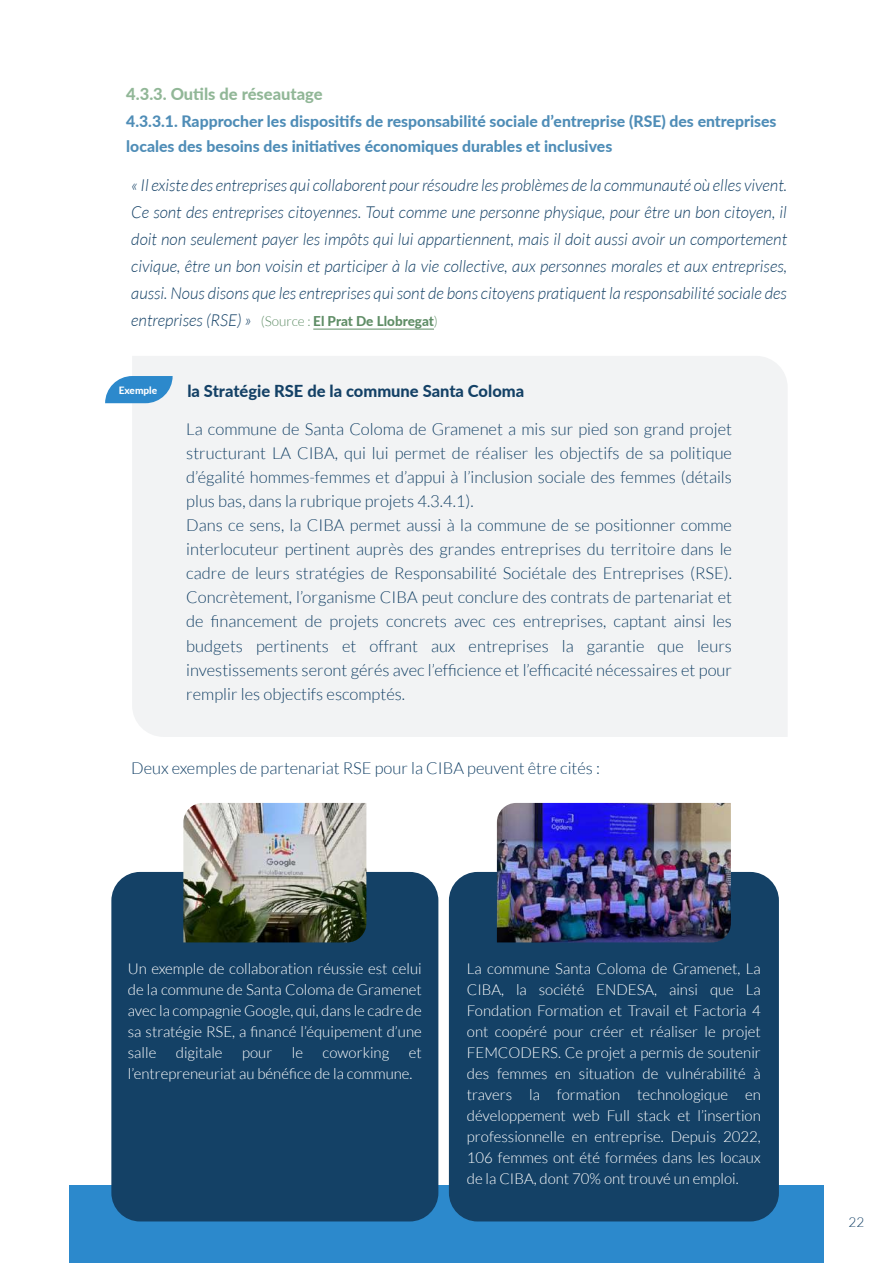
<style>
.page{position:relative;width:893px;height:1263px;background:#fff}
.page>*{position:absolute;margin:0;border:0;box-sizing:border-box;transform-origin:0 0}
.t1{font:300 16.5px/24px "Lato";color:#144166}
.t2{font:italic 300 16.5px/27px "Lato";color:#144166;text-align:justify}
.t3{font:800 16.5px "Lato";color:#144166}
.t4{font:800 16.5px "Lato";color:#91b797}
.t5{font:800 15.75px/25.5px "Lato";color:#4f8db7}
.t6{font:300 15px/21px "Lato";color:#fff;text-align:justify}
.t7{font:800 13.5px "Lato";color:#5f8d66}
.t8{font:300 13.5px "Lato";color:#144166}
.t9{font:800 10.05px "Lato";color:#fff}
.s1{font-weight:300}
</style>
<div class="page">
<div style="left:69px;top:1185px;width:755px;height:78px;background:#2c89cc"></div>
<div style="left:111px;top:872px;width:327px;height:349px;background:#144166;border-radius:29px"></div>
<div style="left:449px;top:872px;width:330px;height:349px;background:#144166;border-radius:29px"></div>
<hr style="left:313px;top:329px;width:121px;height:1px;background:#5f8d66">
<div style="left:132px;top:356px;width:655px;height:381px;background:#f2f3f4"></div>
<svg style="left:105px;top:376px;width:68px;height:27px"></svg>
<img style="left:183px;top:803px;width:183px;height:139px">
<img style="left:497px;top:803px;width:234px;height:139px">
<p class="t4" style="left:126px;top:82px;width:198px">4.3.3. Outils de réseautage</p>
<p class="t5" style="left:126px;top:108px;width:652px">4.3.3.1. Rapprocher les dispositifs de responsabilité sociale d’entreprise (RSE) des entreprises locales des besoins des initiatives économiques durables et inclusives</p>
<p class="t2" style="left:131px;top:172px;width:657px">« Il existe des entreprises qui collaborent pour résoudre les problèmes de la communauté où elles vivent.<br>Ce sont des entreprises citoyennes. Tout comme une personne physique, pour être un bon citoyen, il doit non seulement payer les impôts qui lui appartiennent, mais il doit aussi avoir un comportement civique, être un bon voisin et participer à la vie collective, aux personnes morales et aux entreprises, aussi. Nous disons que les entreprises qui sont de bons citoyens pratiquent la responsabilité sociale des entreprises (RSE) »</p>
<p class="t7" style="left:261px;top:311px;width:179px"><span class="s1">(Source :</span> El Prat De Llobregat<span class="s1">)</span></p>
<p class="t9" style="left:119px;top:383px;width:40px">Exemple</p>
<p class="t3" style="left:187px;top:378px;width:338px">la Stratégie RSE de la commune Santa Coloma</p>
<p class="t1" style="left:186px;top:418px;width:547px">La commune de Santa Coloma de Gramenet a mis sur pied son grand projet structurant LA CIBA, qui lui permet de réaliser les objectifs de sa politique d’égalité hommes-femmes et d’appui à l’inclusion sociale des femmes (détails plus bas, dans la rubrique projets 4.3.4.1).<br>Dans ce sens, la CIBA permet aussi à la commune de se positionner comme interlocuteur pertinent auprès des grandes entreprises du territoire dans le cadre de leurs stratégies de Responsabilité Sociétale des Entreprises (RSE).<br>Concrètement, l’organisme CIBA peut conclure des contrats de partenariat et de financement de projets concrets avec ces entreprises, captant ainsi les budgets pertinents et offrant aux entreprises la garantie que leurs investissements seront gérés avec l’efficience et l’efficacité nécessaires et pour remplir les objectifs escomptés.</p>
<p class="t1" style="left:131px;top:756px;width:470px">Deux exemples de partenariat RSE pour la CIBA peuvent être cités :</p>
<p class="t6" style="left:128px;top:958px;width:295px">Un exemple de collaboration réussie est celui de la commune de Santa Coloma de Gramenet avec la compagnie Google, qui, dans le cadre de sa stratégie RSE, a financé l’équipement d’une salle</p>
<p class="t6" style="left:176px;top:1042px;width:48px">digitale</p>
<p class="t6" style="left:242px;top:1042px;width:32px">pour</p>
<p class="t6" style="left:292px;top:1042px;width:13px">le</p>
<p class="t6" style="left:323px;top:1042px;width:68px">coworking</p>
<p class="t6" style="left:128px;top:1042px;width:295px;text-indent:281px">et l’entrepreneuriat au bénéfice de la commune.</p>
<p class="t6" style="left:467px;top:958px;width:295px">La commune Santa Coloma de Gramenet, La CIBA, la société ENDESA, ainsi que La Fondation Formation et Travail et Factoria 4 ont coopéré pour créer et réaliser le projet FEMCODERS. Ce projet a permis de soutenir des femmes en situation de vulnérabilité à travers la formation technologique en développement web Full stack et l’insertion professionnelle en entreprise. Depuis 2022, 106 femmes ont été formées dans les locaux de la CIBA, dont 70% ont trouvé un emploi.</p>
<p class="t8" style="left:848px;top:1215px;width:17px">22</p>
</div>
